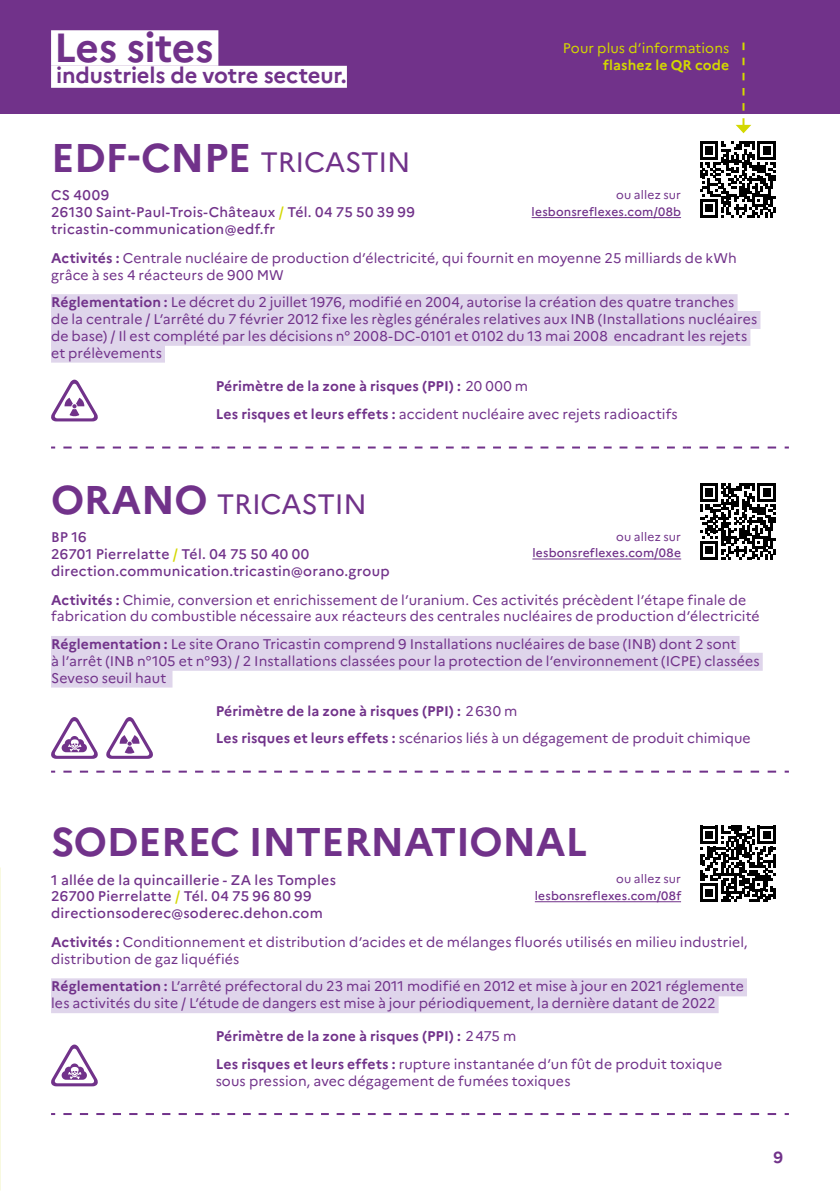
<style>
.page{position:relative;width:840px;height:1191px;background:#fff}
.page>*{position:absolute;margin:0;border:0;box-sizing:border-box;transform-origin:0 0}
.t1{font:700 40.6px "Marianne";letter-spacing:-.015em;color:#71328a}
.Nom_Entreprise{font:700 40px "Marianne";letter-spacing:-.01em;color:#71328a}
.Nom_Entreprise-2{font:28px "Marianne";letter-spacing:-.01em;color:#71328a}
.t2{font:700 22px "Marianne";letter-spacing:-.005em;color:#71328a}
.t3{font:700 16px "Marianne";color:#71328a}
.Texte_tableau_Entreprises{font:14px/16.8px "Marianne";letter-spacing:.005em;color:#71328a}
.Réglementation{font:14px/16.8px "Marianne";letter-spacing:.005em;color:#71328a}
.Adresse{font:500 14px/16.8px "Marianne";letter-spacing:.02em;color:#71328a}
.Zone_à_risque{font:700 14px "Marianne";letter-spacing:.01em;color:#71328a}
.t4{font:14px "Marianne";letter-spacing:.005em;color:#d3d800}
.t5{font:700 14px "Marianne";letter-spacing:.01em;color:#d3d800}
.Sit_QR_code{font:500 12px "Marianne";letter-spacing:.015em;color:#71328a}
.Texte_QR_Code{font:12px "Marianne";letter-spacing:.01em;color:#71328a}
.s1{font-weight:700;font-size:40px}
.s2{color:#d3d800}
.s3{font-weight:700}
.s4{font-weight:400}
</style>
<div class="page">
<svg style="left:63px;top:446px;width:156px;height:2px"></svg>
<svg style="left:227px;top:446px;width:242px;height:2px"></svg>
<svg style="left:477px;top:446px;width:213px;height:2px"></svg>
<svg style="left:699px;top:446px;width:89px;height:2px"></svg>
<hr style="left:531px;top:217px;width:149px;height:1px;background:#71328a">
<div style="left:51px;top:294px;width:686px;height:18px;background:#dfd5eb"></div>
<div style="left:51px;top:311px;width:709px;height:18px;background:#dfd5eb"></div>
<div style="left:51px;top:328px;width:699px;height:18px;background:#dfd5eb"></div>
<div style="left:51px;top:344px;width:114px;height:18px;background:#dfd5eb"></div>
<svg style="left:700px;top:141px;width:75px;height:76px"></svg>
<svg style="left:54px;top:421px;width:41px;height:1px"></svg>
<svg style="left:51px;top:379px;width:47px;height:42px"></svg>
<svg style="left:63px;top:770px;width:156px;height:2px"></svg>
<svg style="left:227px;top:770px;width:242px;height:2px"></svg>
<svg style="left:477px;top:770px;width:213px;height:2px"></svg>
<svg style="left:699px;top:770px;width:89px;height:2px"></svg>
<div style="left:51px;top:636px;width:688px;height:18px;background:#dfd5eb"></div>
<div style="left:51px;top:653px;width:711px;height:18px;background:#dfd5eb"></div>
<div style="left:51px;top:669px;width:121px;height:18px;background:#dfd5eb"></div>
<svg style="left:700px;top:483px;width:75px;height:76px"></svg>
<svg style="left:51px;top:717px;width:47px;height:42px"></svg>
<svg style="left:106px;top:717px;width:47px;height:42px"></svg>
<svg style="left:63px;top:1113px;width:156px;height:2px"></svg>
<svg style="left:227px;top:1113px;width:242px;height:2px"></svg>
<svg style="left:477px;top:1113px;width:213px;height:2px"></svg>
<svg style="left:699px;top:1113px;width:89px;height:2px"></svg>
<hr style="left:534px;top:901px;width:146px;height:1px;background:#71328a">
<div style="left:51px;top:978px;width:695px;height:18px;background:#dfd5eb"></div>
<div style="left:51px;top:995px;width:667px;height:18px;background:#dfd5eb"></div>
<svg style="left:700px;top:825px;width:75px;height:76px"></svg>
<svg style="left:54px;top:1086px;width:41px;height:1px"></svg>
<svg style="left:51px;top:1044px;width:47px;height:42px"></svg>
<div style="left:0;top:0;width:839px;height:113px;background:#71328a"></div>
<svg style="left:735px;top:43px;width:15px;height:90px"></svg>
<div style="left:51px;top:30px;width:167px;height:36px;background:#fff"></div>
<div style="left:51px;top:66px;width:296px;height:22px;background:#fff"></div>
<hr style="left:532px;top:558px;width:148px;height:1px;background:#71328a">
<p class="t1" style="left:54px;top:23px;width:161px">Les sites</p>
<p class="t2" style="left:56px;top:61px;width:292px">industriels de votre secteur.</p>
<p class="t4" style="left:562px;top:39px;width:168px">Pour plus d’informations</p>
<p class="t5" style="left:602px;top:56px;width:128px">flashez le QR code</p>
<p class="Nom_Entreprise-2" style="left:51px;top:145px;width:361px"><span class="s1">EDF-CNPE</span> TRICASTIN</p>
<p class="Adresse" style="left:51px;top:187px;width:365px">CS 4009<br>26130 Saint-Paul-Trois-Châteaux <span class="s2">/</span> Tél. 04 75 50 39 99 tricastin-communication@edf.fr</p>
<p class="Texte_QR_Code" style="left:615px;top:187px;width:66px">ou allez sur</p>
<p class="Sit_QR_code" style="left:531px;top:204px;width:151px">lesbonsreflexes.com/08b</p>
<p class="Texte_tableau_Entreprises" style="left:51px;top:249px;width:686px"><span class="s3">Activités :</span> Centrale nucléaire de production d’électricité, qui fournit en moyenne 25 milliards de kWh grâce à ses 4 réacteurs de 900 MW</p>
<p class="Réglementation" style="left:51px;top:294px;width:707px"><span class="s3">Réglementation :</span> Le décret du 2 juillet 1976, modifié en 2004, autorise la création des quatre tranches<br>de la centrale / L’arrêté du 7 février 2012 fixe les règles générales relatives aux INB (Installations nucléaires de base) / Il est complété par les décisions n° 2008-DC-0101 et 0102 du 13 mai 2008 encadrant les rejets et prélèvements</p>
<p class="Zone_à_risque" style="left:215px;top:377px;width:314px">Périmètre de la zone à risques (PPI) : <span class="s4">20 000 m</span></p>
<p class="Texte_tableau_Entreprises" style="left:215px;top:406px;width:463px"><span class="s3">Les risques et leurs effets :</span> accident nucléaire avec rejets radioactifs</p>
<p class="Nom_Entreprise-2" style="left:51px;top:486px;width:317px"><span class="s1">ORANO</span> TRICASTIN</p>
<p class="Adresse" style="left:51px;top:529px;width:340px">BP 16<br>26701 Pierrelatte <span class="s2">/</span> Tél. 04 75 50 40 00 direction.communication.tricastin@orano.group</p>
<p class="Texte_QR_Code" style="left:615px;top:529px;width:66px">ou allez sur</p>
<p class="Texte_tableau_Entreprises" style="left:51px;top:591px;width:709px"><span class="s3">Activités :</span> Chimie, conversion et enrichissement de l’uranium. Ces activités précèdent l’étape finale de fabrication du combustible nécessaire aux réacteurs des centrales nucléaires de production d’électricité</p>
<p class="Réglementation" style="left:51px;top:635px;width:709px"><span class="s3">Réglementation :</span> Le site Orano Tricastin comprend 9 Installations nucléaires de base (INB) dont 2 sont<br>à l’arrêt (INB n°105 et n°93) / 2 Installations classées pour la protection de l’environnement (ICPE) classées<br>Seveso seuil haut</p>
<p class="Zone_à_risque" style="left:215px;top:702px;width:303px">Périmètre de la zone à risques (PPI) : <span class="s4">2630 m</span></p>
<p class="Texte_tableau_Entreprises" style="left:215px;top:730px;width:536px"><span class="s3">Les risques et leurs effets :</span> scénarios liés à un dégagement de produit chimique</p>
<p class="Sit_QR_code" style="left:532px;top:546px;width:150px">lesbonsreflexes.com/08e</p>
<p class="Nom_Entreprise" style="left:51px;top:817px;width:537px">SODEREC INTERNATIONAL</p>
<p class="Adresse" style="left:51px;top:871px;width:286px">1 allée de la quincaillerie - ZA les Tomples<br>26700 Pierrelatte <span class="s2">/</span> Tél. 04 75 96 80 99 directionsoderec@soderec.dehon.com</p>
<p class="Texte_QR_Code" style="left:615px;top:871px;width:66px">ou allez sur</p>
<p class="Sit_QR_code" style="left:534px;top:888px;width:148px">lesbonsreflexes.com/08f</p>
<p class="Texte_tableau_Entreprises" style="left:51px;top:933px;width:697px"><span class="s3">Activités :</span> Conditionnement et distribution d’acides et de mélanges fluorés utilisés en milieu industriel, distribution de gaz liquéfiés</p>
<p class="Réglementation" style="left:51px;top:978px;width:694px"><span class="s3">Réglementation :</span> L’arrêté préfectoral du 23 mai 2011 modifié en 2012 et mise à jour en 2021 réglemente les activités du site / L’étude de dangers est mise à jour périodiquement, la dernière datant de 2022</p>
<p class="Zone_à_risque" style="left:215px;top:1027px;width:302px">Périmètre de la zone à risques (PPI) : <span class="s4">2475 m</span></p>
<p class="Texte_tableau_Entreprises" style="left:215px;top:1055px;width:507px"><span class="s3">Les risques et leurs effets :</span> rupture instantanée d’un fût de produit toxique sous pression, avec dégagement de fumées toxiques</p>
<p class="t3" style="left:773px;top:1147px;width:11px">9</p>
</div>
